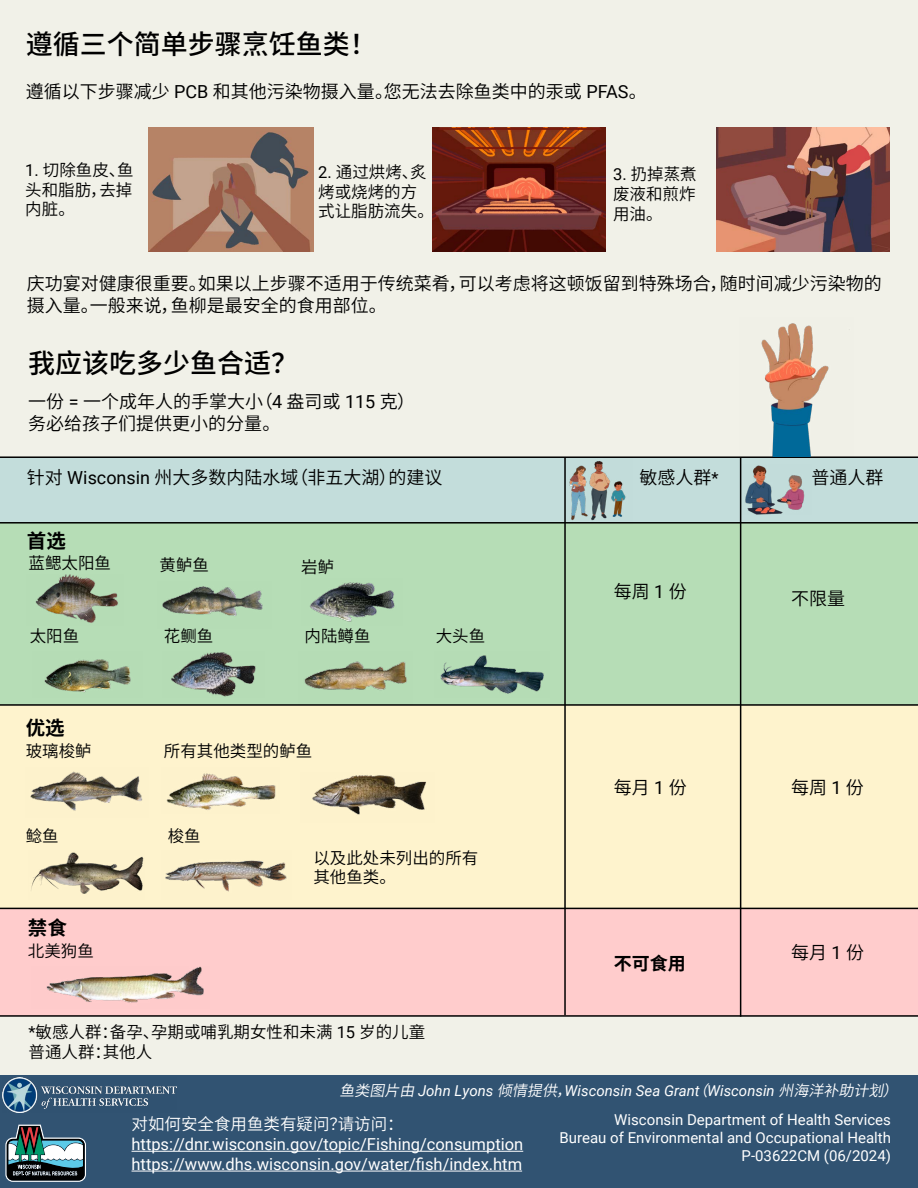
<style>
.page{position:relative;width:918px;height:1188px;background:#fff}
.page>*{position:absolute;margin:0;border:0;box-sizing:border-box;transform-origin:0 0}
.t1{font:500 27px "Source Han Sans CN";color:#000}
.t2{font:700 19.5px "Source Han Sans CN";color:#000}
.t3{font:18px/21.6px "Source Han Sans CN";color:#000}
.t4{font:700 18px "Source Han Sans CN";color:#000}
.t5{font:16.5px/19.8px "Source Han Sans CN";color:#000;text-align:justify}
.t6{font:16.5px "Roboto";color:#fff}
.t7{font:16.5px "Source Han Sans CN";color:#fff}
.t8{font:15px "Roboto";color:#fff}
.t9{font:italic 15px "Roboto";color:#fff}
.s1{font-family:"Roboto"}
.s2{font-family:"Roboto";font-size:16.5px}
.s3{font-family:"Source Han Sans CN"}
</style>
<div class="page">
<div style="left:0;top:0;width:918px;height:1091px;background:#f1f1e8"></div>
<div style="left:0;top:523px;width:918px;height:183px;background:#b6ddb6"></div>
<div style="left:0;top:902px;width:918px;height:114px;background:#fcc"></div>
<div style="left:0;top:706px;width:918px;height:203px;background:#fef3cd"></div>
<div style="left:0;top:458px;width:918px;height:64px;background:#c3dddb"></div>
<div style="left:0;top:1075px;width:918px;height:113px;background:#315372"></div>
<img style="left:3px;top:1078px;width:174px;height:35px">
<hr style="left:132px;top:1151px;width:391px;height:1px;background:#fff">
<hr style="left:132px;top:1171px;width:390px;height:1px;background:#fff">
<svg style="left:5px;top:1125px;width:81px;height:57px"></svg>
<hr style="left:0;top:456px;width:918px;height:2px;background:#000">
<hr style="left:564px;top:458px;width:2px;height:557px;background:#000">
<hr style="left:740px;top:458px;width:1px;height:559px;background:#000">
<hr style="left:0;top:704px;width:918px;height:2px;background:#000">
<hr style="left:0;top:908px;width:918px;height:1px;background:#000">
<img style="left:761px;top:323px;width:89px;height:133px">
<img style="left:148px;top:128px;width:166px;height:124px">
<img style="left:433px;top:128px;width:173px;height:124px">
<img style="left:717px;top:128px;width:173px;height:124px">
<img style="left:310px;top:582px;width:85px;height:40px">
<img style="left:162px;top:586px;width:101px;height:30px">
<img style="left:44px;top:659px;width:87px;height:34px">
<img style="left:440px;top:655px;width:104px;height:39px">
<img style="left:304px;top:661px;width:103px;height:29px">
<img style="left:171px;top:652px;width:85px;height:45px">
<img style="left:569px;top:461px;width:57px;height:60px">
<img style="left:741px;top:464px;width:64px;height:50px">
<img style="left:166px;top:773px;width:110px;height:37px">
<img style="left:31px;top:852px;width:113px;height:42px">
<img style="left:165px;top:860px;width:122px;height:32px">
<img style="left:30px;top:771px;width:113px;height:40px">
<img style="left:312px;top:775px;width:114px;height:40px">
<img style="left:46px;top:966px;width:158px;height:37px">
<img style="left:35px;top:574px;width:83px;height:49px">
<hr style="left:0;top:522px;width:918px;height:2px;background:#000">
<hr style="left:0;top:1015px;width:918px;height:2px;background:#000">
<p class="t1" style="left:26px;top:29px;width:352px">遵循三个简单步骤烹饪鱼类！</p>
<p class="t3" style="left:26px;top:81px;width:623px">遵循以下步骤减少 <span class="s1">PCB</span> 和其他污染物摄入量。您无法去除鱼类中的汞或 <span class="s1">PFAS</span>。</p>
<p class="t5" style="left:25px;top:160px;width:110px"><span class="s1">1.</span> 切除鱼皮、鱼头和脂肪，去掉内脏。</p>
<p class="t5" style="left:318px;top:162px;width:117px;text-align:left"><span class="s1">2.</span> 通过烘烤、炙烤或烧烤的方式让脂肪流失。</p>
<p class="t5" style="left:613px;top:165px;width:85px"><span class="s1">3.</span> 扔掉蒸煮废液和煎炸用油。</p>
<p class="t3" style="left:27px;top:273px;width:856px">庆功宴对健康很重要。如果以上步骤不适用于传统菜肴，可以考虑将这顿饭留到特殊场合，随时间减少污染物的摄入量。一般来说，鱼柳是最安全的食用部位。</p>
<p class="t1" style="left:28px;top:348px;width:271px">我应该吃多少鱼合适？</p>
<p class="t3" style="left:28px;top:391px;width:388px">一份 <span class="s1">=</span> 一个成年人的手掌大小（<span class="s1">4</span> 盎司或 <span class="s1">115</span> 克）</p>
<p class="t3" style="left:28px;top:413px;width:254px">务必给孩子们提供更小的分量。</p>
<p class="t3" style="left:27px;top:467px;width:417px">针对 <span class="s1">Wisconsin</span> 州大多数内陆水域（非五大湖）的建议</p>
<p class="t3" style="left:639px;top:467px;width:81px">敏感人群<span class="s2">*</span></p>
<p class="t3" style="left:812px;top:467px;width:73px">普通人群</p>
<p class="t2" style="left:27px;top:529px;width:40px">首选</p>
<p class="t5" style="left:29px;top:554px;width:84px">蓝鳃太阳鱼</p>
<p class="t5" style="left:30px;top:627px;width:51px">太阳鱼</p>
<p class="t2" style="left:26px;top:717px;width:40px">优选</p>
<p class="t5" style="left:26px;top:742px;width:67px">玻璃梭鲈</p>
<p class="t5" style="left:160px;top:556px;width:51px">黄鲈鱼</p>
<p class="t5" style="left:164px;top:626px;width:51px">花鲗鱼</p>
<p class="t5" style="left:301px;top:558px;width:34px">岩鲈</p>
<p class="t5" style="left:305px;top:626px;width:67px">内陆鳟鱼</p>
<p class="t5" style="left:436px;top:626px;width:51px">大头鱼</p>
<p class="t5" style="left:164px;top:742px;width:150px">所有其他类型的鲈鱼</p>
<p class="t5" style="left:26px;top:826px;width:34px">鲶鱼</p>
<p class="t5" style="left:168px;top:826px;width:34px">梭鱼</p>
<p class="t2" style="left:28px;top:917px;width:40px">禁食</p>
<p class="t5" style="left:28px;top:941px;width:67px">北美狗鱼</p>
<p class="t5" style="left:313px;top:848px;width:166px">以及此处未列出的所有其他鱼类。</p>
<p class="t3" style="left:614px;top:581px;width:75px">每周 <span class="s1">1</span> 份</p>
<p class="t3" style="left:791px;top:588px;width:55px">不限量</p>
<p class="t3" style="left:614px;top:777px;width:75px">每月 <span class="s1">1</span> 份</p>
<p class="t3" style="left:791px;top:777px;width:74px">每周 <span class="s1">1</span> 份</p>
<p class="t4" style="left:614px;top:953px;width:73px">不可食用</p>
<p class="t3" style="left:791px;top:942px;width:75px">每月 <span class="s1">1</span> 份</p>
<p class="t5" style="left:29px;top:1023px;width:398px"><span class="s1">*</span>敏感人群：备孕、孕期或哺乳期女性和未满 <span class="s1">15</span> 岁的儿童</p>
<p class="t5" style="left:29px;top:1043px;width:125px">普通人群：其他人</p>
<p class="t9" style="left:340px;top:1080px;width:567px"><span class="s3">鱼类图片由</span> John Lyons <span class="s3">倾情提供，</span>Wisconsin Sea Grant<span class="s3">（</span>Wisconsin <span class="s3">州海洋补助计划）</span></p>
<p class="t7" style="left:132px;top:1115px;width:274px">对如何安全食用鱼类有疑问？请访问：</p>
<p class="t6" style="left:132px;top:1133px;width:393px">https://dnr.wisconsin.gov/topic/Fishing/consumption</p>
<p class="t6" style="left:132px;top:1152px;width:392px">https://www.dhs.wisconsin.gov/water/fish/index.htm</p>
<p class="t8" style="left:614px;top:1110px;width:278px">Wisconsin Department of Health Services</p>
<p class="t8" style="left:560px;top:1128px;width:333px">Bureau of Environmental and Occupational Health</p>
<p class="t8" style="left:742px;top:1146px;width:151px">P-03622CM (06/2024)</p>
</div>
